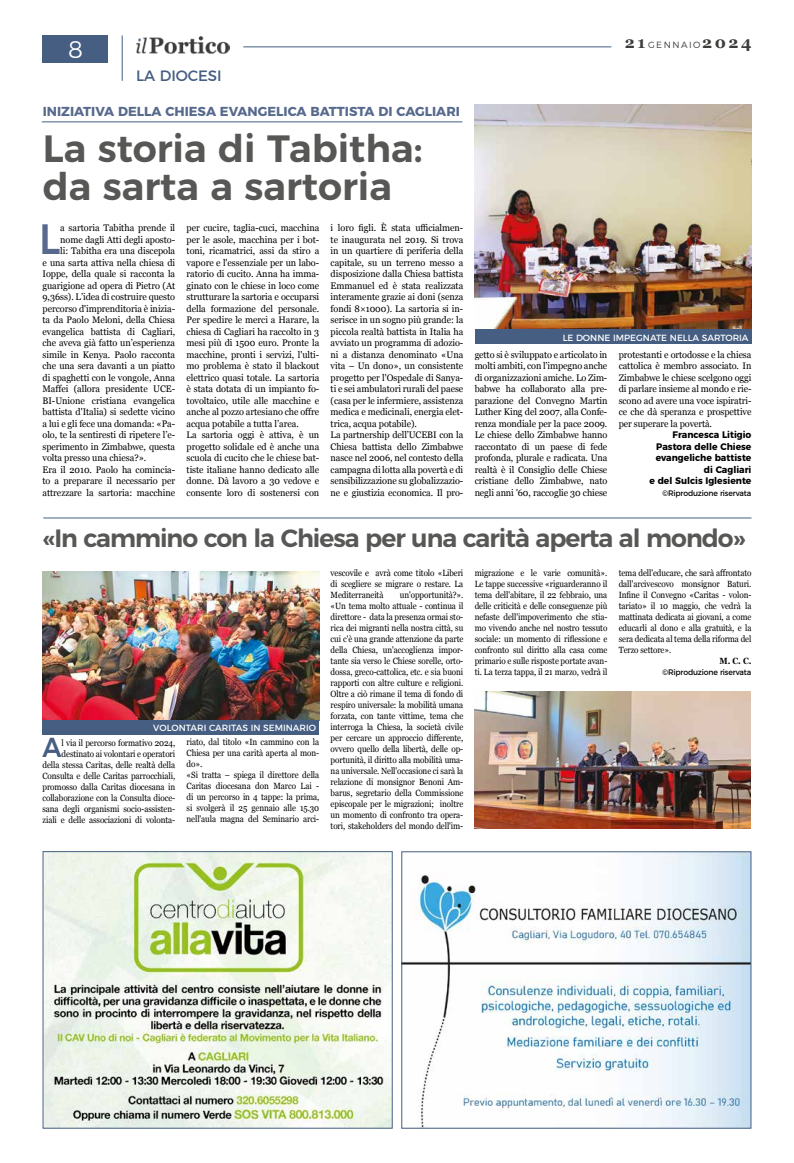
<style>
.page{position:relative;width:794px;height:1163px;background:#fff}
.page>*{position:absolute;margin:0;border:0;box-sizing:border-box;transform-origin:0 0}
.t1{font:500 42.4px "Montserrat";color:#576a8d;scale:.93 1}
.t2{font:600 38px/38px "Montserrat";color:#575756}
.t3{font:500 27.5px "Montserrat";color:#455e82;scale:.93 1}
.t4{font:600 25px "Montserrat";letter-spacing:-.04em;color:#575756}
.t5{font:300 24px "Montserrat";color:#fff}
.t6{font:15px "Montserrat";color:#455e82}
.t7{font:700 13px "Montserrat";color:#576a8d}
.t8{font:9.5px/11.5px "Georgia";letter-spacing:-.005em;color:#000;scale:.96 1}
.t9{font:700 9.5px/11.5px "Montserrat";color:#000;text-align:right;scale:.96 1}
.t10{font:9px/11px "Georgia";letter-spacing:-.01em;color:#000;text-align:justify;scale:.9 1}
.t11{font:9px "Montserrat";color:#fff}
.t12{font:300 9px "Montserrat";letter-spacing:.17em;color:#3c3c3b}
.t13{font:700 9px "Georgia";color:#000;scale:.9 1}
.t14{font:8px "Montserrat";letter-spacing:-.02em;color:#000;scale:.96 1}
.s1{font-family:"Georgia";font-weight:700;font-size:16px}
</style>
<div class="page">
<hr style="left:243px;top:47px;width:368px;height:1px;background:#455e82">
<div style="left:43px;top:35px;width:65px;height:27px;background:#455e82"></div>
<hr style="left:122px;top:35px;width:1px;height:46px;background:#455e82">
<img style="left:136px;top:36px;width:94px;height:18px">
<hr style="left:42px;top:121px;width:420px;height:1px;background:#455e82">
<img style="left:475px;top:104px;width:276px;height:226px">
<div style="left:475px;top:330px;width:276px;height:14px;background:#455e82"></div>
<img style="left:45px;top:853px;width:346px;height:273px">
<div style="left:43px;top:851px;width:350px;height:277px;border:1px solid #455e82"></div>
<img style="left:403px;top:853px;width:346px;height:273px">
<div style="left:401px;top:851px;width:350px;height:277px;border:1px solid #455e82"></div>
<img style="left:43px;top:571px;width:276px;height:149px">
<hr style="left:43px;top:517px;width:708px;height:1px;background:#455e82">
<div style="left:43px;top:720px;width:276px;height:14px;background:#455e82"></div>
<img style="left:474px;top:691px;width:276px;height:137px">
<h3 class="t5" style="left:68px;top:30px;width:16px">8</h3>
<p class="t12" style="left:625px;top:37px;width:128px"><span class="s1">21</span> GENNAIO<span class="s1">2024</span></p>
<h3 class="t6" style="left:136px;top:64px;width:87px">LA DIOCESI</h3>
<h3 class="t7" style="left:43px;top:101px;width:419px">INIZIATIVA DELLA CHIESA EVANGELICA BATTISTA DI CAGLIARI</h3>
<h2 class="t2" style="left:43px;top:127px;width:381px">La storia di Tabitha: da sarta a sartoria</h2>
<h1 class="t1" style="left:39px;top:205px;width:24px">L</h1>
<p class="t8" style="left:60px;top:222px;width:121px">a sartoria Tabitha prende il</p>
<p class="t8" style="left:60px;top:233px;width:121px">nome dagli Atti degli aposto-</p>
<p class="t8" style="left:60px;top:245px;width:121px">li: Tabitha era una discepola</p>
<p class="t8" style="left:43px;top:256px;width:140px">e una sarta attiva nella chiesa di</p>
<p class="t8" style="left:43px;top:268px;width:140px">Ioppe, della quale si racconta la</p>
<p class="t8" style="left:43px;top:279px;width:140px">guarigione ad opera di Pietro (At</p>
<p class="t8" style="left:43px;top:291px;width:140px">9,36ss). L’idea di costruire questo</p>
<p class="t8" style="left:43px;top:302px;width:140px">percorso d'imprenditoria è inizia-</p>
<p class="t8" style="left:43px;top:314px;width:140px">ta da Paolo Meloni, della Chiesa</p>
<p class="t8" style="left:43px;top:325px;width:140px">evangelica battista di Cagliari,</p>
<p class="t8" style="left:43px;top:337px;width:140px">che aveva già fatto un’esperienza</p>
<p class="t8" style="left:43px;top:348px;width:140px">simile in Kenya. Paolo racconta</p>
<p class="t8" style="left:43px;top:360px;width:140px">che una sera davanti a un piatto</p>
<p class="t8" style="left:43px;top:371px;width:140px">di spaghetti con le vongole, Anna</p>
<p class="t8" style="left:43px;top:383px;width:140px">Maffei (allora presidente UCE-</p>
<p class="t8" style="left:43px;top:394px;width:140px">BI-Unione cristiana evangelica</p>
<p class="t8" style="left:43px;top:406px;width:140px">battista d'Italia) si sedette vicino</p>
<p class="t8" style="left:43px;top:417px;width:140px">a lui e gli fece una domanda: «Pa-</p>
<p class="t8" style="left:43px;top:429px;width:140px">olo, te la sentiresti di ripetere l’e-</p>
<p class="t8" style="left:43px;top:440px;width:140px">sperimento in Zimbabwe, questa</p>
<p class="t8" style="left:43px;top:452px;width:110px">volta presso una chiesa?».</p>
<p class="t8" style="left:43px;top:463px;width:140px">Era il 2010. Paolo ha comincia-</p>
<p class="t8" style="left:43px;top:475px;width:140px">to a preparare il necessario per</p>
<p class="t8" style="left:43px;top:486px;width:140px">attrezzare la sartoria: macchine</p>
<p class="t8" style="left:187px;top:222px;width:140px">per cucire, taglia-cuci, macchina per le asole, macchina per i bot&shy;toni, ricamatrici, assi da stiro a vapore e l'essenziale per un labo&shy;ratorio di cucito. Anna ha imma&shy;ginato con le chiese in loco come strutturare la sartoria e occuparsi della formazione del personale.<br>Per spedire le merci a Harare, la chiesa di Cagliari ha raccolto in 3 mesi più di 1500 euro. Pronte la macchine, pronti i servizi, l'ulti&shy;mo problema è stato il blackout elettrico quasi totale. La sartoria è stata dotata di un impianto fo&shy;tovoltaico, utile alle macchine e anche al pozzo artesiano che offre acqua potabile a tutta l’area.<br>La sartoria oggi è attiva, è un progetto solidale ed è anche una scuola di cucito che le chiese bat&shy;tiste italiane hanno dedicato alle donne. Dà lavoro a 30 vedove e consente loro di sostenersi con</p>
<p class="t8" style="left:331px;top:222px;width:140px">i loro figli. È stata ufficialmen&shy;te inaugurata nel 2019. Si trova in un quartiere di periferia della capitale, su un terreno messo a disposizione dalla Chiesa battista Emmanuel ed è stata realizzata interamente grazie ai doni (senza fondi 8×1000). La sartoria si in&shy;serisce in un sogno più grande: la piccola realtà battista in Italia ha avviato un programma di adozio&shy;ni a distanza denominato «Una vita – Un dono», un consistente progetto per l'Ospedale di Sanya&shy;ti e sei ambulatori rurali del paese (casa per le infermiere, assistenza medica e medicinali, energia elet&shy;trica, acqua potabile).<br>La partnership dell’UCEBI con la Chiesa battista dello Zimbabwe nasce nel 2006, nel contesto della campagna di lotta alla povertà e di sensibilizzazione su globalizzazio&shy;ne e giustizia economica. Il pro-</p>
<p class="t11" style="left:563px;top:330px;width:187px">LE DONNE IMPEGNATE NELLA SARTORIA</p>
<p class="t8" style="left:475px;top:348px;width:140px;text-align:justify">getto si è sviluppato e articolato in molti ambiti, con l’impegno anche di organizzazioni amiche. Lo Zim&shy;babwe ha collaborato alla pre&shy;parazione del Convegno Martin Luther King del 2007, alla Confe&shy;renza mondiale per la pace 2009.<br>Le chiese dello Zimbabwe hanno raccontato di un paese di fede profonda, plurale e radicata. Una realtà è il Consiglio delle Chiese cristiane dello Zimbabwe, nato negli anni '60, raccoglie 30 chiese</p>
<p class="t8" style="left:619px;top:348px;width:140px;text-align:justify">protestanti e ortodosse e la chiesa cattolica è membro associato. In Zimbabwe le chiese scelgono oggi di parlare insieme al mondo e rie&shy;scono ad avere una voce ispiratri&shy;ce che dà speranza e prospettive per superare la povertà.</p>
<p class="t9" style="left:649px;top:428px;width:108px">Francesca Litigio<br>Pastora delle Chiese evangeliche battiste di Cagliari<br>e del Sulcis Iglesiente</p>
<p class="t14" style="left:662px;top:486px;width:94px">©Riproduzione riservata</p>
<h3 class="t4" style="left:43px;top:518px;width:703px">«In cammino con la Chiesa per una carità aperta al mondo»</h3>
<p class="t11" style="left:153px;top:720px;width:164px">VOLONTARI CARITAS IN SEMINARIO</p>
<h3 class="t3" style="left:43px;top:724px;width:22px">A</h3>
<p class="t10" style="left:43px;top:736px;width:149px;text-align:right">l via il percorso formativo 2024, destinato ai volontari e operatori della stessa Caritas, delle realtà della Consulta e delle Caritas parrocchiali, promosso dalla Caritas diocesana in collaborazione con la Consulta dioce&shy;sana degli organismi socio-assisten&shy;ziali e delle associazioni di volonta-</p>
<p class="t10" style="left:187px;top:736px;width:149px;text-align:left">riato, dal titolo «In cammino con la<br>Chiesa per una carità aperta al mon&shy;do».<br>«Si tratta – spiega il direttore della<br>Caritas diocesana don Marco Lai - di un percorso in 4 tappe: la prima, si svolgerà il 25 gennaio alle 15.30 nell'aula magna del Seminario arci-</p>
<p class="t10" style="left:331px;top:567px;width:149px">vescovile e avrà come titolo «Liberi di scegliere se migrare o restare. La Mediterraneità</p>
<p class="t10" style="left:331px;top:589px;width:149px;text-indent:69px">un'opportunità?». «Un tema molto attuale - continua il direttore - data la presenza ormai sto&shy;rica dei migranti nella nostra città, su cui c'è una grande attenzione da parte della Chiesa, un'accoglienza impor&shy;tante sia verso le Chiese sorelle, orto&shy;dossa, greco-cattolica, etc. e sia buoni rapporti con altre culture e religioni.<br>Oltre a ciò rimane il tema di fondo di respiro universale: la mobilità umana forzata, con tante vittime, tema che interroga la Chiesa, la società civile per cercare un approccio differente, ovvero quello della libertà, delle op&shy;portunità, il diritto alla mobilità uma&shy;na universale. Nell'occasione ci sarà la relazione di monsignor Benoni Am&shy;barus, segretario della Commissione episcopale per le migrazioni; inoltre un momento di confronto tra opera&shy;tori, stakeholders del mondo dell'im-</p>
<p class="t10" style="left:475px;top:567px;width:149px">migrazione e le varie comunità».<br>Le tappe successive «riguarderanno il tema dell'abitare, il 22 febbraio, una delle criticità e delle conseguenze più nefaste dell'impoverimento che stia&shy;mo vivendo anche nel nostro tessuto sociale: un momento di riflessione e confronto sul diritto alla casa come primario e sulle risposte portate avan&shy;ti. La terza tappa, il 21 marzo, vedrà il</p>
<p class="t10" style="left:619px;top:567px;width:149px">tema dell'educare, che sarà affrontato dall'arcivescovo monsignor Baturi.<br>Infine il Convegno «Caritas - volon&shy;tariato» il 10 maggio, che vedrà la mattinata dedicata ai giovani, a come educarli al dono e alla gratuità, e la sera dedicata al tema della riforma del Terzo settore».</p>
<p class="t13" style="left:719px;top:654px;width:37px">M. C. C.</p>
<p class="t14" style="left:662px;top:665px;width:94px">©Riproduzione riservata</p>
</div>
